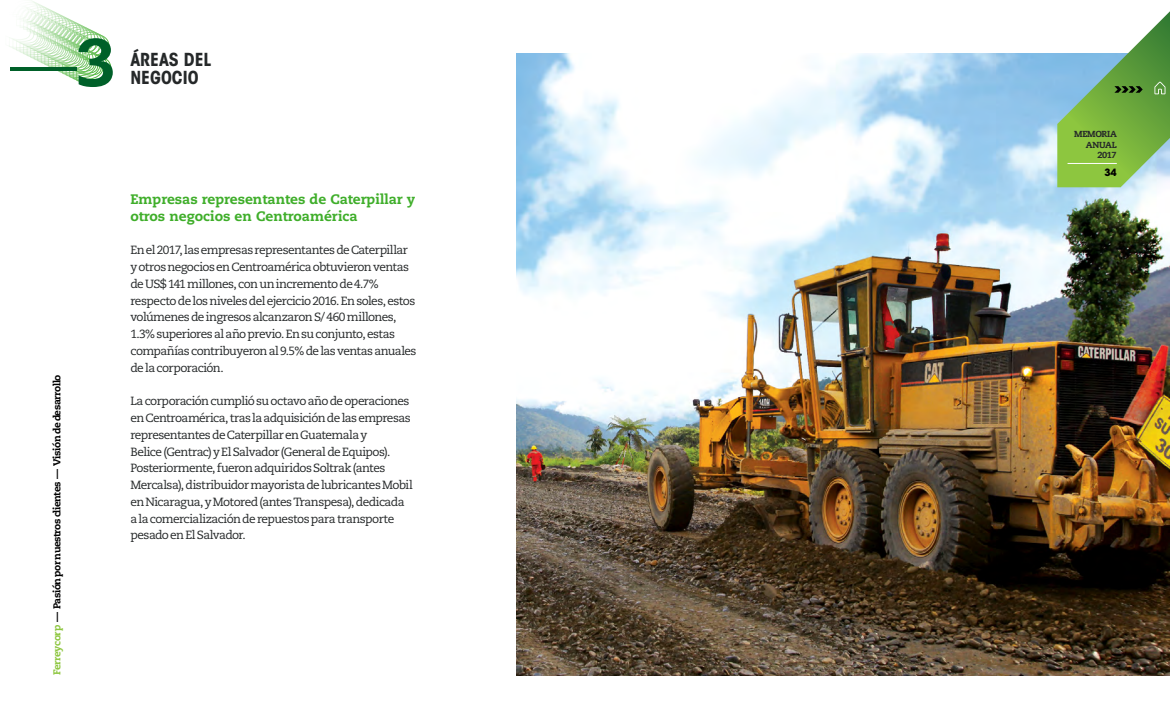
<style>
.page{position:relative;width:1170px;height:727px;background:#fff}
.page>*{position:absolute;margin:0;border:0;box-sizing:border-box;transform-origin:0 0}
.t1{font:300 66.5px "Caecilia LT Std";color:#006029}
.t2{font:700 condensed 17.75px "ITC Avant Garde Std";color:#252829}
.t3{font:800 13.75px/16.8px "Caecilia LT Std";color:#3fae2a}
.t4{font:11.88px/16.8px "Caecilia LT Std";letter-spacing:-.045em;color:#252829}
.t5{font:800 10px "Caecilia LT Std";letter-spacing:-.045em;color:#000}
.t6{font:700 10px "ITC Avant Garde Std";color:#000}
.t7{font:800 8.75px/10.5px "Caecilia LT Std";letter-spacing:-.03em;color:#252829;text-align:right}
.s1{font-weight:800}
.s2{color:#8dc63f}
</style>
<div class="page">
<img style="left:516px;top:54px;width:653px;height:620px">
<svg style="left:1057px;top:12px;width:112px;height:175px"></svg>
<hr style="left:1067px;top:163px;width:49px;height:1px;background:#fff">
<svg style="left:9px;top:1px;width:102px;height:82px"></svg>
<h1 class="t1" style="left:11px;top:25px;width:107px">—<span class="s1">3</span></h1>
<h2 class="t2" style="left:130px;top:49px;width:83px">ÁREAS DEL</h2>
<h2 class="t2" style="left:130px;top:66px;width:70px">NEGOCIO</h2>
<p class="t5" style="left:51px;top:674px;width:302px;rotate:-90deg"><span class="s2">Ferreycorp</span> — Pasión por nuestros clientes — Visión de desarrollo</p>
<p class="t3" style="left:130px;top:191px;width:286px">Empresas representantes de Caterpillar y otros negocios en Centroamérica</p>
<p class="t4" style="left:130px;top:242px;width:287px">En el 2017, las empresas representantes de Caterpillar y otros negocios en Centroamérica obtuvieron ventas de US$ 141 millones, con un incremento de 4.7% respecto de los niveles del ejercicio 2016. En soles, estos volúmenes de ingresos alcanzaron S/ 460 millones, 1.3% superiores al año previo. En su conjunto, estas compañías contribuyeron al 9.5% de las ventas anuales de la corporación.</p>
<p class="t4" style="left:130px;top:393px;width:284px">La corporación cumplió su octavo año de operaciones en Centroamérica, tras la adquisición de las empresas representantes de Caterpillar en Guatemala y<br>Belice (Gentrac) y El Salvador (General de Equipos).<br>Posteriormente, fueron adquiridos Soltrak (antes Mercalsa), distribuidor mayorista de lubricantes Mobil en Nicaragua, y Motored (antes Transpesa), dedicada a la comercialización de repuestos para transporte pesado en El Salvador.</p>
<p class="t7" style="left:1074px;top:129px;width:44px">MEMORIA<br>ANUAL<br>2017</p>
<p class="t6" style="left:1104px;top:165px;width:14px">34</p>
</div>
